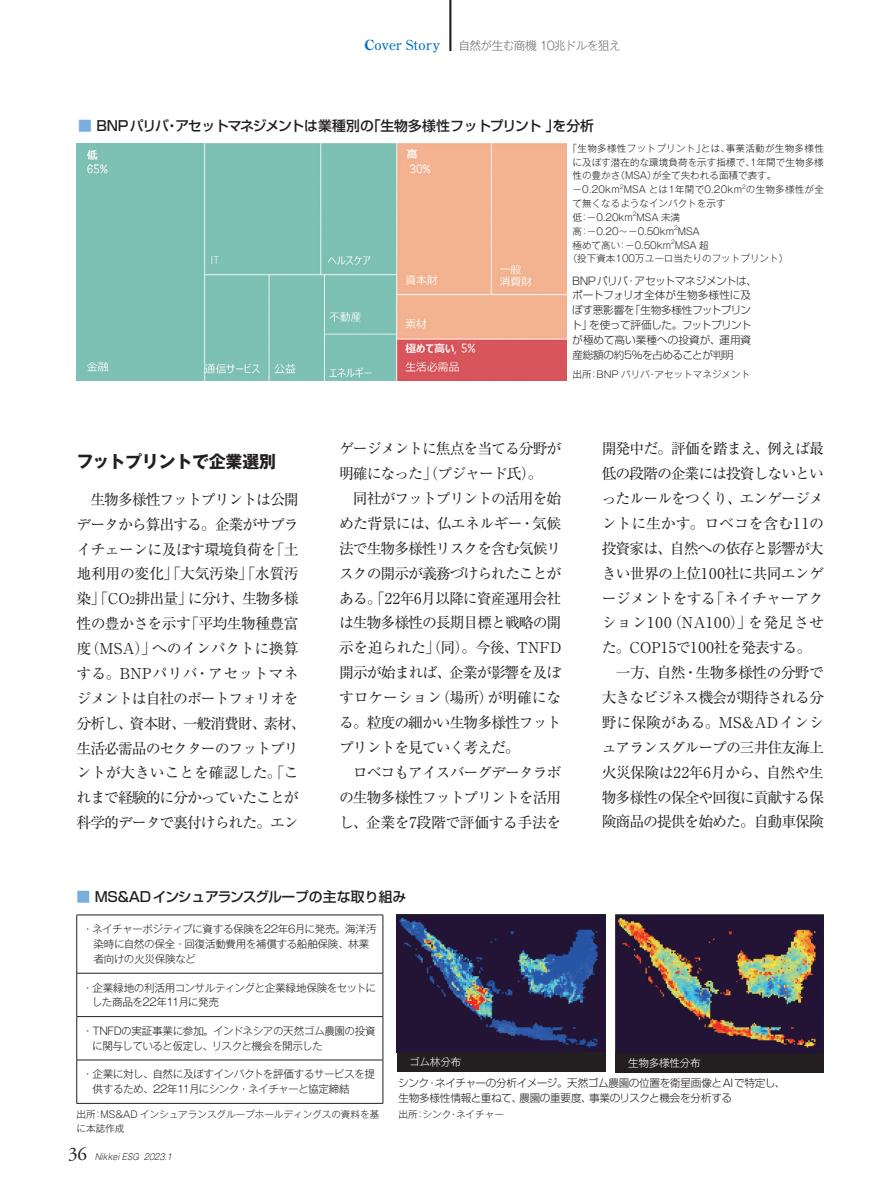
<style>
.page{position:relative;width:893px;height:1191px;background:#fff}
.page>*{position:absolute;margin:0;border:0;box-sizing:border-box;transform-origin:0 0}
.t1{font:19.2px "Adobe Garamond Pro";color:#231f20}
.t2{font:700 16.95px "Gothic MB101 Pr 6 N";letter-spacing:-.015em;color:#231f20}
.t3{font:14.85px/24.9px "Ryumin Pr 6 N";letter-spacing:-.07em;color:#231f20}
.t4{font:500 13.8px "Shin Go Pr 6 N";letter-spacing:-.015em;color:#231f20}
.t5{font:13.8px "Century Old Style Std";letter-spacing:.025em;color:#0072bc}
.t6{font:300 11.7px "Gothic MB101 Pr 6 N";letter-spacing:-.05em;color:#6c6d70}
.t7{font:300 10.65px/14.9px "Gothic MB101 Pr 6 N";letter-spacing:-.04em;color:#231f20}
.t8{font:300 10.65px/14.9px "Shin Go Pr 6 N";letter-spacing:-.03em;color:#231f20}
.t9{font:300 10.65px "Gothic MB101 Pr 6 N";letter-spacing:-.025em;color:#fff}
.t10{font:300 9.6px/13.8px "Gothic MB101 Pr 6 N";color:#231f20}
.t11{font:300 9.6px/13.8px "Gothic MB101 Pr 6 N";letter-spacing:.02em;color:#231f20}
.t12{font:italic 300 8.55px "Gothic MB101 Pr 6 N";color:#231f20;scale:.9 1}
.t13{font:300 5.55px "Gothic MB101 Pr 6 N";color:#231f20}
.s1{font-weight:700}
.s2{color:#79aede}
.s3{font-size:10.65px}
</style>
<div class="page">
<img style="left:77px;top:143px;width:489px;height:238px">
<img style="left:397px;top:914px;width:208px;height:138px">
<img style="left:615px;top:914px;width:209px;height:139px">
<hr style="left:449px;top:0;width:2px;height:51px;background:#231f20">
<svg style="left:77px;top:915px;width:306px;height:188px"></svg>
<hr style="left:77px;top:914px;width:306px;height:1px;background:#231f20">
<hr style="left:76px;top:915px;width:1px;height:58px;background:#231f20">
<hr style="left:383px;top:915px;width:1px;height:58px;background:#231f20">
<hr style="left:77px;top:973px;width:306px;height:1px;background:#231f20">
<hr style="left:76px;top:973px;width:1px;height:43px;background:#231f20">
<hr style="left:383px;top:973px;width:1px;height:43px;background:#231f20">
<hr style="left:77px;top:1016px;width:306px;height:1px;background:#231f20">
<hr style="left:76px;top:1016px;width:1px;height:43px;background:#231f20">
<hr style="left:383px;top:1016px;width:1px;height:43px;background:#231f20">
<hr style="left:77px;top:1059px;width:306px;height:1px;background:#231f20">
<hr style="left:76px;top:1060px;width:1px;height:43px;background:#231f20">
<hr style="left:383px;top:1060px;width:1px;height:43px;background:#231f20">
<hr style="left:77px;top:1103px;width:306px;height:1px;background:#231f20">
<div style="left:397px;top:1052px;width:208px;height:20px;background:#231f20"></div>
<div style="left:615px;top:1053px;width:209px;height:19px;background:#231f20"></div>
<p class="t5" style="left:364px;top:36px;width:77px"><span class="s1">C</span>over Story</p>
<p class="t6" style="left:458px;top:35px;width:164px">自然が生む商機 10兆ドルを狙え</p>
<p class="t4" style="left:78px;top:114px;width:517px"><span class="s2">■</span> BNPパリバ・アセットマネジメントは業種別の「生物多様性フットプリント 」を分析</p>
<p class="t11" style="left:572px;top:140px;width:253px;text-indent:-5px">「生物多様性フットプリント」とは、事業活動が生物多様性に及ぼす潜在的な環境負荷を示す指標で、1年間で生物多様性の豊かさ（MSA）が全て失われる面積で表す。－0.20km MSA とは1年間で0.20km の生物多様性が全</p>
<p class="t13" style="left:620px;top:182px;width:5px">2</p>
<p class="t13" style="left:742px;top:182px;width:5px">2</p>
<p class="t10" style="left:572px;top:196px;width:155px">て無くなるようなインパクトを示す低：－0.20km MSA 未満</p>
<p class="t13" style="left:633px;top:209px;width:5px">2</p>
<p class="t10" style="left:572px;top:223px;width:129px">高：－0.20～－0.50km MSA</p>
<p class="t13" style="left:674px;top:223px;width:5px">2</p>
<p class="t10" style="left:572px;top:237px;width:138px">極めて高い：－0.50km MSA 超</p>
<p class="t13" style="left:671px;top:237px;width:5px">2</p>
<p class="t10" style="left:568px;top:251px;width:222px">（投下資本100万ユーロ当たりのフットプリント）</p>
<p class="t8" style="left:571px;top:272px;width:187px">BNPパリバ・アセットマネジメントは、ポートフォリオ全体が生物多様性に及ぼす悪影響を「生物多様性フットプリント」を使って評価した。フットプリントが極めて高い業種への投資が、運用資産総額の約5％を占めることが判明</p>
<p class="t10" style="left:572px;top:367px;width:179px">出所：BNP パリバ・アセットマネジメント</p>
<p class="t2" style="left:77px;top:448px;width:201px">フットプリントで企業選別</p>
<p class="t3" style="left:77px;top:486px;width:231px">　生物多様性フットプリントは公開データから算出する。企業がサプライチェーンに及ぼす環境負荷を「土地利用の変化」「大気汚染」「水質汚染」「CO<span class="s3">2</span>排出量」に分け、生物多様性の豊かさを示す「平均生物種豊富度（MSA）」へのインパクトに換算する。BNPパリバ・アセットマネジメントは自社のポートフォリオを分析し、資本財、一般消費財、素材、生活必需品のセクターのフットプリントが大きいことを確認した。「これまで経験的に分かっていたことが科学的データで裏付けられた。エン</p>
<p class="t3" style="left:339px;top:435px;width:224px">ゲージメントに焦点を当てる分野が明確になった」（プジャード氏）。<br>　同社がフットプリントの活用を始めた背景には、仏エネルギー・気候法で生物多様性リスクを含む気候リスクの開示が義務づけられたことがある。「22年6月以降に資産運用会社は生物多様性の長期目標と戦略の開示を迫られた」（同）。今後、TNFD開示が始まれば、企業が影響を及ぼすロケーション（場所）が明確になる。粒度の細かい生物多様性フットプリントを見ていく考えだ。<br>　ロベコもアイスバーグデータラボの生物多様性フットプリントを活用し、企業を7段階で評価する手法を</p>
<p class="t3" style="left:602px;top:435px;width:224px">開発中だ。評価を踏まえ、例えば最低の段階の企業には投資しないといったルールをつくり、エンゲージメントに生かす。ロベコを含む11の投資家は、自然への依存と影響が大きい世界の上位100社に共同エンゲージメントをする「ネイチャーアクション100（NA100）」を発足させた。COP15で100社を発表する。　一方、自然・生物多様性の分野で大きなビジネス機会が期待される分野に保険がある。MS&amp;ADインシュアランスグループの三井住友海上火災保険は22年6月から、自然や生物多様性の保全や回復に貢献する保険商品の提供を始めた。自動車保険</p>
<p class="t4" style="left:77px;top:885px;width:331px"><span class="s2">■</span> MS&amp;ADインシュアランスグループの主な取り組み</p>
<p class="t7" style="left:94px;top:921px;width:284px;text-indent:-11px">・ネイチャーポジティブに資する保険を22年6月に発売。海洋汚染時に自然の保全・回復活動費用を補償する船舶保険、林業者向けの火災保険など</p>
<p class="t7" style="left:92px;top:979px;width:286px;text-indent:-9px">・企業緑地の利活用コンサルティングと企業緑地保険をセットにした商品を22年11月に発売</p>
<p class="t7" style="left:92px;top:1022px;width:285px;text-indent:-10px">・TNFDの実証事業に参加。インドネシアの天然ゴム農園の投資に関与していると仮定し、リスクと機会を開示した</p>
<p class="t7" style="left:93px;top:1066px;width:284px;text-indent:-10px">・企業に対し、自然に及ぼすインパクトを評価するサービスを提供するため、22年11月にシンク・ネイチャーと協定締結</p>
<p class="t8" style="left:398px;top:1075px;width:389px">シンク・ネイチャーの分析イメージ。天然ゴム農園の位置を衛星画像とAIで特定し、生物多様性情報と重ねて、農園の重要度、事業のリスクと機会を分析する</p>
<p class="t9" style="left:409px;top:1053px;width:54px">ゴム林分布</p>
<p class="t9" style="left:628px;top:1054px;width:74px">生物多様性分布</p>
<p class="t10" style="left:77px;top:1107px;width:304px">出所：MS&amp;AD インシュアランスグループホールディングスの資料を基</p>
<p class="t10" style="left:399px;top:1107px;width:107px">出所：シンク・ネイチャー</p>
<p class="t10" style="left:77px;top:1120px;width:49px">に本誌作成</p>
<p class="t1" style="left:68px;top:1142px;width:21px">36</p>
<p class="t12" style="left:95px;top:1150px;width:90px">NikkeiESG 2023.1</p>
</div>
